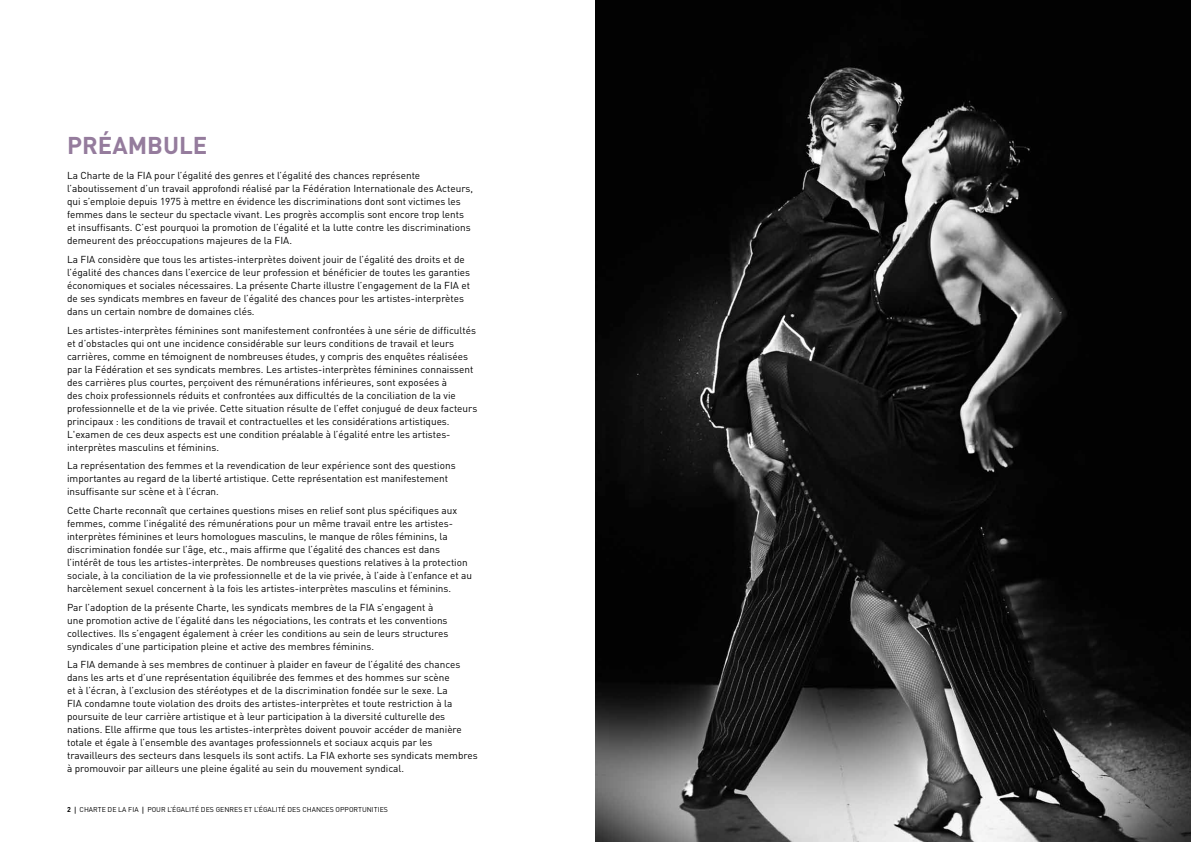
<style>
.page{position:relative;width:1191px;height:842px;background:#fff}
.page>*{position:absolute;margin:0;border:0;box-sizing:border-box;transform-origin:0 0}
.t1{font:700 24px "DIN";color:#957c9d}
.t2{font:10px/13px "DIN";color:#000}
.t3{font:7px "DIN";color:#000}
.s1{font-weight:700}
.s2{font-family:"Helvetica";font-weight:700;font-stretch:condensed}
</style>
<div class="page">
<img style="left:595px;top:0;width:596px;height:842px">
<h1 class="t1" style="left:67px;top:130px;width:142px">PRÉAMBULE</h1>
<p class="t2" style="left:67px;top:169px;width:407px">La Charte de la FIA pour l’égalité des genres et l’égalité des chances représente l’aboutissement d’un travail approfondi réalisé par la Fédération Internationale des Acteurs, qui s’emploie depuis 1975 à mettre en évidence les discriminations dont sont victimes les femmes dans le secteur du spectacle vivant. Les progrès accomplis sont encore trop lents et insuffisants. C’est pourquoi la promotion de l’égalité et la lutte contre les discriminations demeurent des préoccupations majeures de la FIA.</p>
<p class="t2" style="left:67px;top:253px;width:404px">La FIA considère que tous les artistes-interprètes doivent jouir de l’égalité des droits et de l’égalité des chances dans l’exercice de leur profession et bénéficier de toutes les garanties économiques et sociales nécessaires. La présente Charte illustre l’engagement de la FIA et de ses syndicats membres en faveur de l’égalité des chances pour les artistes-interprètes dans un certain nombre de domaines clés.</p>
<p class="t2" style="left:67px;top:323px;width:412px">Les artistes-interprètes féminines sont manifestement confrontées à une série de difficultés et d’obstacles qui ont une incidence considérable sur leurs conditions de travail et leurs carrières, comme en témoignent de nombreuses études, y compris des enquêtes réalisées par la Fédération et ses syndicats membres. Les artistes-interprètes féminines connaissent des carrières plus courtes, perçoivent des rémunérations inférieures, sont exposées à<br>des choix professionnels réduits et confrontées aux difficultés de la conciliation de la vie professionnelle et de la vie privée. Cette situation résulte de l’effet conjugué de deux facteurs principaux : les conditions de travail et contractuelles et les considérations artistiques.<br>L'examen de ces deux aspects est une condition préalable à l’égalité entre les artistes&shy;interprètes masculins et féminins.</p>
<p class="t2" style="left:67px;top:459px;width:390px">La représentation des femmes et la revendication de leur expérience sont des questions importantes au regard de la liberté artistique. Cette représentation est manifestement insuffisante sur scène et à l’écran.</p>
<p class="t2" style="left:67px;top:504px;width:406px">Cette Charte reconnaît que certaines questions mises en relief sont plus spécifiques aux femmes, comme l’inégalité des rémunérations pour un même travail entre les artistes&shy;interprètes féminines et leurs homologues masculins, le manque de rôles féminins, la discrimination fondée sur l’âge, etc., mais affirme que l’égalité des chances est dans l’intérêt de tous les artistes-interprètes. De nombreuses questions relatives à la protection sociale, à la conciliation de la vie professionnelle et de la vie privée, à l’aide à l’enfance et au harcèlement sexuel concernent à la fois les artistes-interprètes masculins et féminins.</p>
<p class="t2" style="left:67px;top:600px;width:383px">Par l’adoption de la présente Charte, les syndicats membres de la FIA s’engagent à une promotion active de l’égalité dans les négociations, les contrats et les conventions collectives. Ils s’engagent également à créer les conditions au sein de leurs structures syndicales d’une participation pleine et active des membres féminins.</p>
<p class="t2" style="left:67px;top:658px;width:412px">La FIA demande à ses membres de continuer à plaider en faveur de l’égalité des chances dans les arts et d’une représentation équilibrée des femmes et des hommes sur scène<br>et à l’écran, à l’exclusion des stéréotypes et de la discrimination fondée sur le sexe. La<br>FIA condamne toute violation des droits des artistes-interprètes et toute restriction à la poursuite de leur carrière artistique et à leur participation à la diversité culturelle des nations. Elle affirme que tous les artistes-interprètes doivent pouvoir accéder de manière totale et égale à l’ensemble des avantages professionnels et sociaux acquis par les travailleurs des secteurs dans lesquels ils sont actifs. La FIA exhorte ses syndicats membres à promouvoir par ailleurs une pleine égalité au sein du mouvement syndical.</p>
<p class="t3" style="left:67px;top:805px;width:322px"><span class="s1">2</span> <span class="s2">|</span> CHARTE DE LA FIA <span class="s2">|</span> POUR L’ÉGALITÉ DES GENRES ET L’ÉGALITÉ DES CHANCES OPPORTUNITIES</p>
</div>
